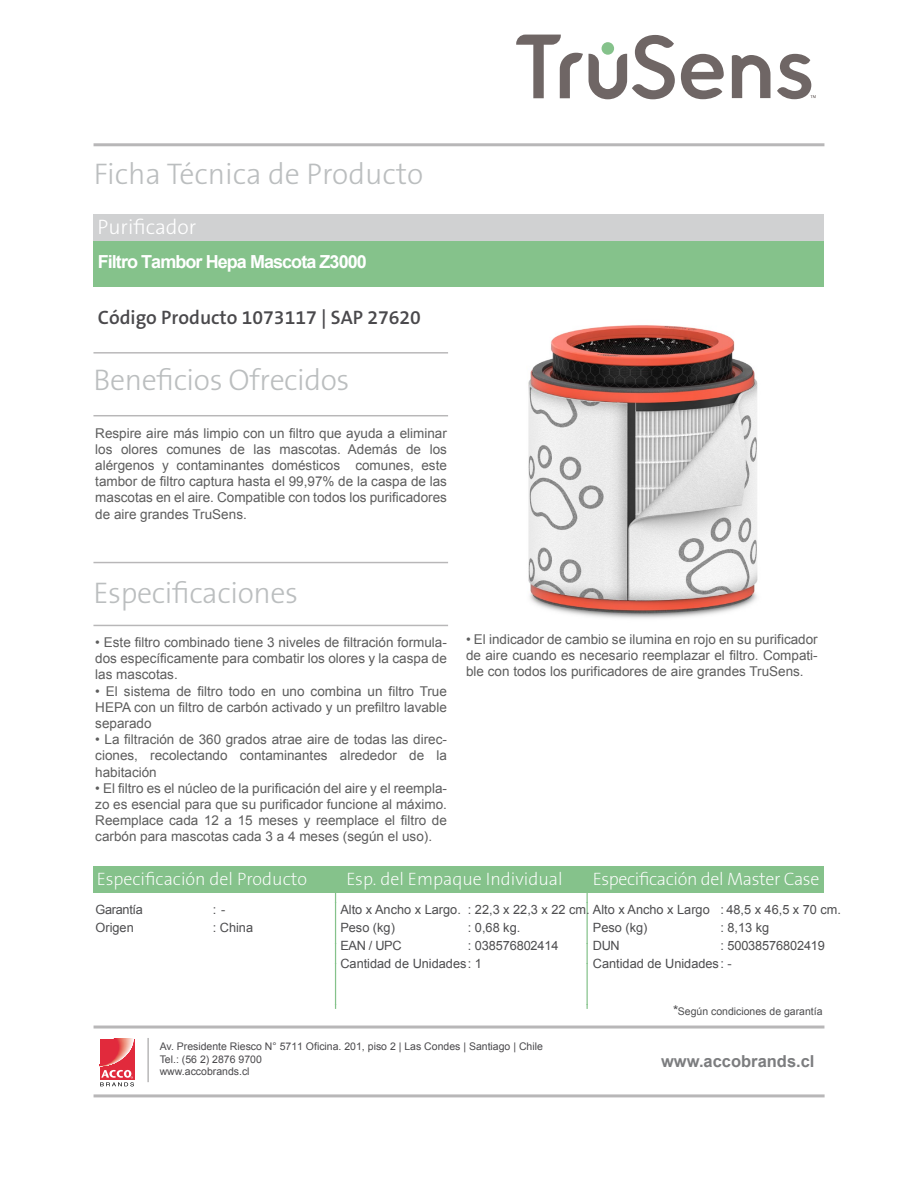
<style>
.page{position:relative;width:918px;height:1188px;background:#fff}
.page>*{position:absolute;margin:0;border:0;box-sizing:border-box;transform-origin:0 0}
.t1{font:30px "The Sans KENSINGTON3 Li";letter-spacing:-.01em;color:#bbbebf}
.t2{font:21px "The Sans KENSINGTON3 Li";color:#fff}
.t3{font:19.5px "The Sans KENSINGTON6 SB";color:#4a494c}
.t4{font:18px "The Sans KENSINGTON2 XL";color:#fff}
.t5{font:700 18px "Arial";letter-spacing:-.05em;color:#fff}
.t6{font:18px "The Sans KENSINGTON2 XL";letter-spacing:-.02em;color:#fff}
.t7{font:700 16.5px "Arial";color:#7c7d7f}
.t8{font:13.5px/16.2px "Arial";color:#5d5d5d;text-align:justify}
.t9{font:12.75px/18px "Arial";color:#4d4d4f}
.t10{font:12.75px "Arial";letter-spacing:-.025em;color:#4d4d4f}
.t11{font:10.5px/12.6px "Arial";color:#4a494c}
.t12{font:10.5px "Arial";color:#4d4d4f}
.s1{font-size:13.5px}
</style>
<div class="page">
<hr style="left:93px;top:352px;width:355px;height:2px;background:#b8b7b8">
<hr style="left:93px;top:415px;width:355px;height:1px;background:#b8b7b8">
<hr style="left:93px;top:562px;width:355px;height:1px;background:#b8b7b8">
<hr style="left:93px;top:625px;width:355px;height:1px;background:#b8b7b8">
<div style="left:93px;top:240px;width:731px;height:47px;background:#85c28b"></div>
<div style="left:93px;top:214px;width:731px;height:26px;background:#d0d1d2"></div>
<hr style="left:94px;top:143px;width:730px;height:3px;background:#b8b7b8">
<hr style="left:94px;top:1026px;width:730px;height:3px;background:#b8b7b8">
<hr style="left:94px;top:1094px;width:731px;height:3px;background:#b8b7b8">
<svg style="left:99px;top:1038px;width:36px;height:49px"></svg>
<svg style="left:100px;top:1039px;width:34px;height:47px"></svg>
<hr style="left:147px;top:1038px;width:2px;height:44px;background:#b8b7b8">
<svg style="left:681px;top:54px;width:43px;height:45px"></svg>
<svg style="left:516px;top:35px;width:67px;height:63px"></svg>
<svg style="left:732px;top:55px;width:38px;height:43px"></svg>
<svg style="left:589px;top:35px;width:86px;height:64px"></svg>
<svg style="left:777px;top:54px;width:39px;height:45px"></svg>
<div style="left:94px;top:866px;width:730px;height:27px;background:#85c28b"></div>
<hr style="left:335px;top:867px;width:1px;height:142px;background:#bfbfbf">
<hr style="left:587px;top:867px;width:1px;height:142px;background:#bfbfbf">
<img style="left:528px;top:325px;width:230px;height:294px">
<h1 class="t1" style="left:94px;top:158px;width:331px">Ficha Técnica de Producto</h1>
<h2 class="t2" style="left:98px;top:216px;width:100px">Purificador</h2>
<h3 class="t5" style="left:98px;top:250px;width:271px">Filtro Tambor Hepa Mascota Z3000</h3>
<h3 class="t3" style="left:98px;top:307px;width:325px">Código Producto 1073117 | SAP 27620</h3>
<h1 class="t1" style="left:93px;top:364px;width:258px">Beneficios Ofrecidos</h1>
<p class="t8" style="left:95px;top:425px;width:353px">Respire aire más limpio con un filtro que ayuda a eliminar los olores comunes de las mascotas. Además de los alérgenos y contaminantes domésticos comunes, este tambor de filtro captura hasta el 99,97% de la caspa de las mascotas en el aire. Compatible con todos los purificadores de aire grandes TruSens.</p>
<h1 class="t1" style="left:93px;top:577px;width:206px">Especificaciones</h1>
<p class="t8" style="left:466px;top:631px;width:353px">• El indicador de cambio se ilumina en rojo en su purificador de aire cuando es necesario reemplazar el filtro. Compati&shy;ble con todos los purificadores de aire grandes TruSens.</p>
<p class="t8" style="left:95px;top:634px;width:353px">• Este filtro combinado tiene 3 niveles de filtración formula&shy;dos específicamente para combatir los olores y la caspa de las mascotas.</p>
<p class="t8" style="left:95px;top:683px;width:353px">• El sistema de filtro todo en uno combina un filtro True HEPA con un filtro de carbón activado y un prefiltro lavable separado</p>
<p class="t8" style="left:95px;top:731px;width:353px">• La filtración de 360 grados atrae aire de todas las direc&shy;ciones, recolectando contaminantes alrededor de la habitación</p>
<p class="t8" style="left:95px;top:780px;width:353px">• El filtro es el núcleo de la purificación del aire y el reempla&shy;zo es esencial para que su purificador funcione al máximo.<br>Reemplace cada 12 a 15 meses y reemplace el filtro de carbón para mascotas cada 3 a 4 meses (según el uso).</p>
<h3 class="t4" style="left:97px;top:869px;width:212px">Especificación del Producto</h3>
<h3 class="t4" style="left:346px;top:869px;width:218px">Esp. del Empaque Individual</h3>
<h3 class="t6" style="left:593px;top:869px;width:228px">Especificación del Master Case</h3>
<p class="t10" style="left:96px;top:901px;width:49px">Garantía</p>
<p class="t9" style="left:213px;top:901px;width:14px">: -</p>
<p class="t9" style="left:468px;top:901px;width:375px">: 22,3 x 22,3 x 22 cm. Alto x Ancho x Largo : 48,5 x 46,5 x 70 cm.</p>
<p class="t9" style="left:96px;top:919px;width:40px">Origen</p>
<p class="t9" style="left:213px;top:919px;width:42px">: China</p>
<p class="t9" style="left:340px;top:901px;width:122px">Alto x Ancho x Largo.<br>Peso (kg)</p>
<p class="t9" style="left:593px;top:919px;width:56px">Peso (kg)</p>
<p class="t9" style="left:720px;top:919px;width:50px">: 8,13 kg</p>
<p class="t9" style="left:593px;top:937px;width:28px">DUN</p>
<p class="t9" style="left:468px;top:919px;width:54px">: 0,68 kg.</p>
<p class="t9" style="left:340px;top:937px;width:63px">EAN / UPC</p>
<p class="t9" style="left:340px;top:937px;width:220px;text-indent:128px">: 038576802414<br>Cantidad de Unidades: 1</p>
<p class="t9" style="left:593px;top:937px;width:234px;text-indent:128px">: 50038576802419<br>Cantidad de Unidades: -</p>
<p class="t11" style="left:160px;top:1040px;width:385px">Av. Presidente Riesco N° 5711 Oficina. 201, piso 2 | Las Condes | Santiago | Chile<br>Tel.: (56 2) 2876 9700<br>www.accobrands.cl</p>
<p class="t12" style="left:673px;top:1004px;width:151px"><span class="s1">*</span>Según condiciones de garantía</p>
<p class="t7" style="left:661px;top:1050px;width:155px">www.accobrands.cl</p>
</div>
